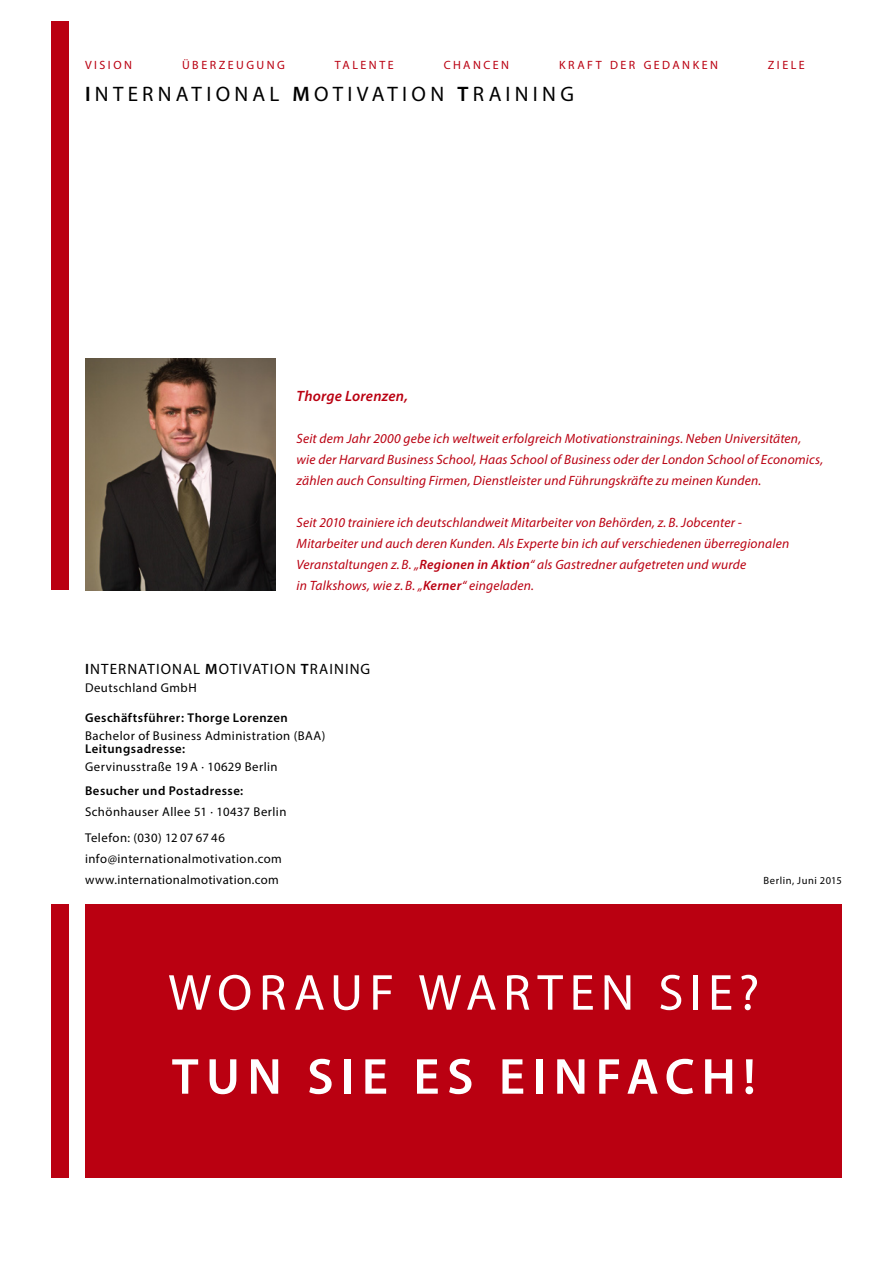
<style>
.page{position:relative;width:893px;height:1263px;background:#fff}
.page>*{position:absolute;margin:0;border:0;box-sizing:border-box;transform-origin:0 0}
.t1{font:51px "Myriad Pro";letter-spacing:.125em;color:#fff}
.t2{font:600 51px "Myriad Pro";letter-spacing:.145em;color:#fff}
.t3{font:21px "Myriad Pro";letter-spacing:.205em;color:#000}
.t4{font:15px "Myriad Pro";letter-spacing:.075em;color:#000}
.t5{font:italic 600 15px "Myriad Pro";letter-spacing:.015em;color:#ba0011}
.t6{font:italic 13.5px/21px "Myriad Pro";letter-spacing:.015em;color:#ba0011}
.t7{font:12.75px/25.5px "Myriad Pro";letter-spacing:.035em;color:#000}
.t8{font:600 12.75px "Myriad Pro";letter-spacing:.04em;color:#000}
.t9{font:12px "Myriad Pro";letter-spacing:.205em;color:#ba0011}
.t10{font:10.5px "Myriad Pro";letter-spacing:.05em;color:#000}
.s1{font-weight:600}
</style>
<div class="page">
<div style="left:51px;top:21px;width:17px;height:569px;background:#ba0011"></div>
<div style="left:51px;top:905px;width:17px;height:273px;background:#ba0011"></div>
<div style="left:85px;top:905px;width:757px;height:273px;background:#ba0011"></div>
<img style="left:85px;top:358px;width:190px;height:232px">
<p class="t9" style="left:85px;top:57px;width:49px">VISION</p>
<p class="t9" style="left:182px;top:57px;width:104px">ÜBERZEUGUNG</p>
<p class="t9" style="left:335px;top:57px;width:60px">TALENTE</p>
<p class="t9" style="left:444px;top:57px;width:67px">CHANCEN</p>
<p class="t9" style="left:559px;top:57px;width:160px">KRAFT DER GEDANKEN</p>
<p class="t9" style="left:768px;top:57px;width:38px">ZIELE</p>
<h2 class="t3" style="left:85px;top:81px;width:490px"><span class="s1">I</span>NTERNATIONAL <span class="s1">M</span>OTIVATION <span class="s1">T</span>RAINING</h2>
<p class="t5" style="left:297px;top:386px;width:113px">Thorge Lorenzen,</p>
<p class="t6" style="left:297px;top:427px;width:528px">Seit dem Jahr 2000 gebe ich weltweit erfolgreich Motivationstrainings. Neben Universitäten, wie der Harvard Business School, Haas School of Business oder der London School of Economics, zählen auch Consulting Firmen, Dienstleister und Führungskräfte zu meinen Kunden.</p>
<p class="t6" style="left:297px;top:511px;width:494px">Seit 2010 trainiere ich deutschlandweit Mitarbeiter von Behörden, z. B. Jobcenter - Mitarbeiter und auch deren Kunden. Als Experte bin ich auf verschiedenen überregionalen Veranstaltungen z. B. „<span class="s1">Regionen in Aktion</span>“ als Gastredner aufgetreten und wurde<br>in Talkshows, wie z. B. „<span class="s1">Kerner</span>“ eingeladen.</p>
<p class="t4" style="left:85px;top:659px;width:287px"><span class="s1">I</span>NTERNATIONAL <span class="s1">M</span>OTIVATION <span class="s1">T</span>RAINING</p>
<p class="t7" style="left:85px;top:674px;width:113px">Deutschland GmbH</p>
<p class="t8" style="left:85px;top:709px;width:204px">Geschäftsführer: Thorge Lorenzen</p>
<p class="t7" style="left:85px;top:722px;width:242px">Bachelor of Business Administration (BAA)</p>
<p class="t8" style="left:85px;top:741px;width:102px">Leitungsadresse:</p>
<p class="t7" style="left:85px;top:754px;width:194px">Gervinusstraße 19 A · 10629 Berlin</p>
<p class="t8" style="left:85px;top:783px;width:160px">Besucher und Postadresse:</p>
<p class="t7" style="left:85px;top:799px;width:203px">Schönhauser Allee 51 · 10437 Berlin<br>Telefon: (030) 12 07 67 46</p>
<p class="t7" style="left:85px;top:848px;width:198px;line-height:21px">info@internationalmotivation.com www.internationalmotivation.com</p>
<p class="t10" style="left:764px;top:874px;width:80px">Berlin, Juni 2015</p>
<h1 class="t1" style="left:168px;top:961px;width:593px">WORAUF WARTEN SIE?</h1>
<h1 class="t2" style="left:172px;top:1044px;width:585px">TUN SIE ES EINFACH!</h1>
</div>
